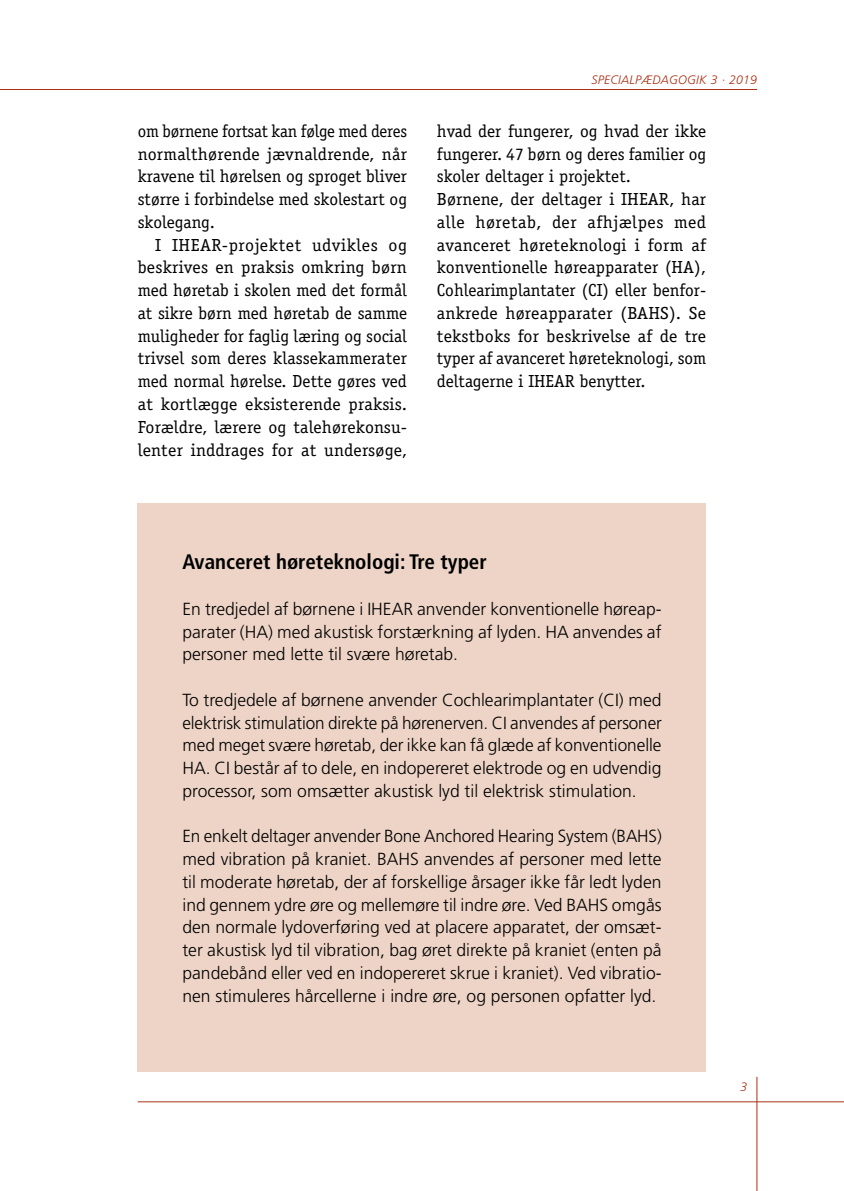
<style>
.page{position:relative;width:844px;height:1191px;background:#fff}
.page>*{position:absolute;margin:0;border:0;box-sizing:border-box;transform-origin:0 0}
.t1{font:700 condensed 21px "Frutiger";color:#000}
.t2{font:300 17.5px/22.8px "Frutiger LT Std";color:#000;text-align:justify}
.t3{font:17.5px/22.8px "Officina Serif";color:#000;text-align:justify}
.t4{font:italic 300 12.25px "Frutiger";letter-spacing:.015em;color:#a93015}
</style>
<div class="page">
<hr style="left:756px;top:1076px;width:1px;height:115px;background:#a93015">
<hr style="left:138px;top:1101px;width:705px;height:1px;background:#a93015">
<hr style="left:0;top:89px;width:756px;height:1px;background:#a93015">
<div style="left:138px;top:503px;width:568px;height:568px;background:#edd4c6"></div>
<p class="t3" style="left:138px;top:120px;width:271px">om børnene fortsat kan følge med deres normalthørende jævnaldrende, når kravene til hørelsen og sproget bliver større i forbindelse med skolestart og skolegang.</p>
<p class="t3" style="left:138px;top:233px;width:271px;text-indent:18px">I IHEAR-projektet udvikles og beskrives en praksis omkring børn med høretab i skolen med det formål at sikre børn med høretab de samme muligheder for faglig læring og social trivsel som deres klassekammerater med normal hørelse. Dette gøres ved at kortlægge eksisterende praksis.<br>Forældre, lærere og talehørekonsu&shy;lenter inddrages for at undersøge,</p>
<p class="t4" style="left:591px;top:72px;width:167px">SPECIALPÆDAGOGIK 3 · 2019</p>
<p class="t3" style="left:437px;top:120px;width:271px;text-align:left">hvad der fungerer, og hvad der ikke fungerer. 47 børn og deres familier og skoler deltager i projektet.<br>Børnene, der deltager i IHEAR, har alle høretab, der afhjælpes med avanceret høreteknologi i form af konventionelle høreapparater (HA), Cohlearimplantater (CI) eller benfor&shy;ankrede høreapparater (BAHS). Se tekstboks for beskrivelse af de tre typer af avanceret høreteknologi, som deltagerne i IHEAR benytter.</p>
<p class="t1" style="left:182px;top:549px;width:306px">Avanceret høreteknologi: Tre typer</p>
<p class="t2" style="left:182px;top:597px;width:480px">En tredjedel af børnene i IHEAR anvender konventionelle høreap&shy;parater (HA) med akustisk forstærkning af lyden. HA anvendes af personer med lette til svære høretab.</p>
<p class="t2" style="left:182px;top:688px;width:481px">To tredjedele af børnene anvender Cochlearimplantater (CI) med elektrisk stimulation direkte på hørenerven. CI anvendes af personer med meget svære høretab, der ikke kan få glæde af konventionelle HA. CI består af to dele, en indopereret elektrode og en udvendig processor, som omsætter akustisk lyd til elektrisk stimulation.</p>
<p class="t2" style="left:182px;top:825px;width:481px">En enkelt deltager anvender Bone Anchored Hearing System (BAHS) med vibration på kraniet. BAHS anvendes af personer med lette til moderate høretab, der af forskellige årsager ikke får ledt lyden ind gennem ydre øre og mellemøre til indre øre. Ved BAHS omgås den normale lydoverføring ved at placere apparatet, der omsæt&shy;ter akustisk lyd til vibration, bag øret direkte på kraniet (enten på pandebånd eller ved en indopereret skrue i kraniet). Ved vibratio&shy;nen stimuleres hårcellerne i indre øre, og personen opfatter lyd.</p>
<p class="t4" style="left:740px;top:1079px;width:8px">3</p>
</div>
